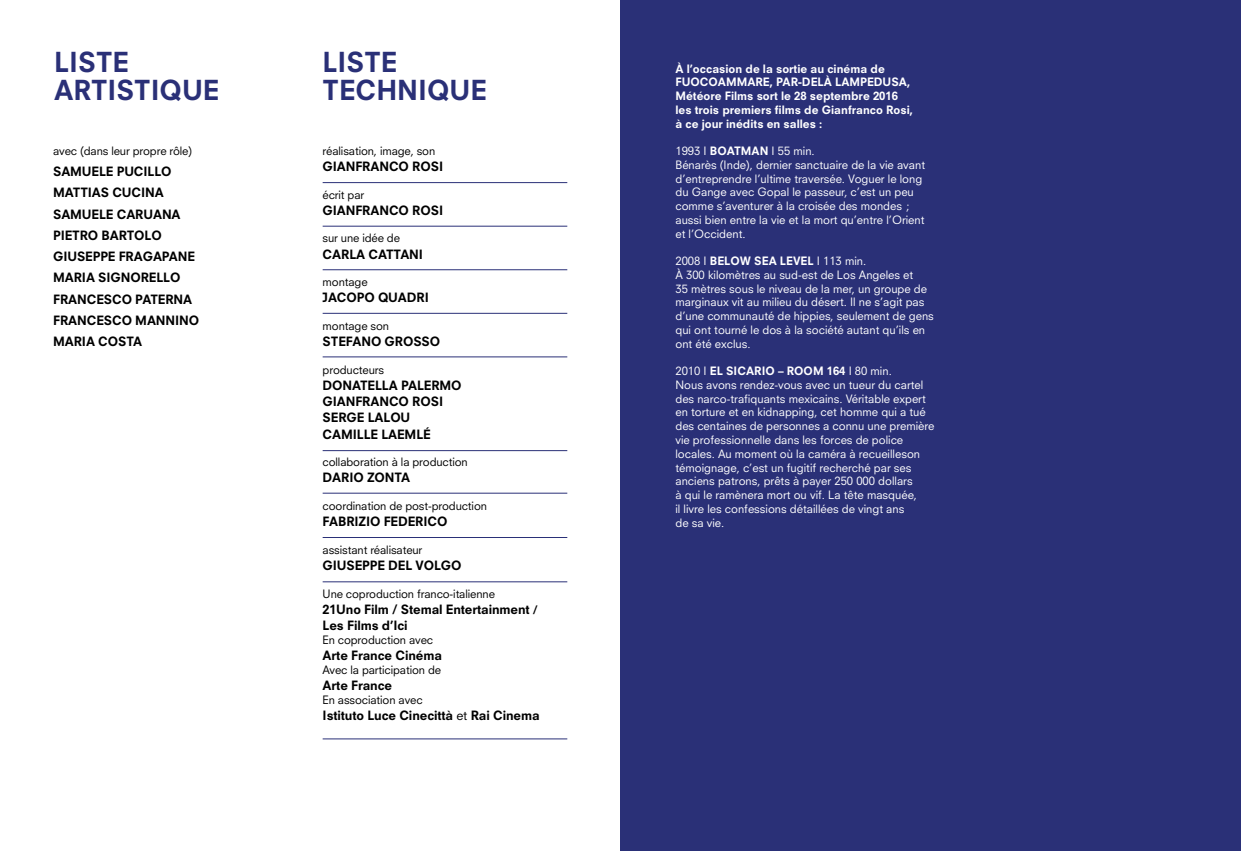
<style>
.page{position:relative;width:1241px;height:851px;background:#fff}
.page>*{position:absolute;margin:0;border:0;box-sizing:border-box;transform-origin:0 0}
.t1{font:800 26.88px/28.2px "Neuzeit SLT Std";color:#2a3077}
.t2{font:800 12.5px/21.2px "Neuzeit SLT Std";letter-spacing:-.01em;color:#000}
.t3{font:11.25px/13.8px "Neuzeit SLT Std";color:#fff}
.t4{font:11.25px "Neuzeit SLT Std";letter-spacing:-.01em;color:#000}
.t5{font:800 11.25px/13.8px "Neuzeit SLT Std";color:#fff}
.s1{font-size:11.25px}
.s2{font-weight:400}
.s3{font-weight:800}
</style>
<div class="page">
<hr style="left:322px;top:182px;width:245px;height:1px;background:#2a3077">
<hr style="left:322px;top:226px;width:245px;height:1px;background:#2a3077">
<hr style="left:322px;top:269px;width:245px;height:1px;background:#2a3077">
<hr style="left:322px;top:313px;width:245px;height:1px;background:#2a3077">
<hr style="left:322px;top:356px;width:245px;height:1px;background:#2a3077">
<hr style="left:322px;top:450px;width:245px;height:1px;background:#2a3077">
<hr style="left:322px;top:493px;width:245px;height:1px;background:#2a3077">
<hr style="left:322px;top:537px;width:245px;height:1px;background:#2a3077">
<hr style="left:322px;top:581px;width:245px;height:1px;background:#2a3077">
<hr style="left:322px;top:738px;width:245px;height:1px;background:#2a3077">
<div style="left:620px;top:0;width:620px;height:850px;background:#2a3077"></div>
<h1 class="t1" style="left:54px;top:47px;width:166px">LISTE<br>ARTISTIQUE</h1>
<h1 class="t1" style="left:322px;top:47px;width:166px">LISTE<br>TECHNIQUE</h1>
<p class="t4" style="left:53px;top:144px;width:140px">avec (dans leur propre rôle)</p>
<p class="t2" style="left:53px;top:161px;width:147px">SAMUELE PUCILLO<br>MATTIAS CUCINA<br>SAMUELE CARUANA<br>PIETRO BARTOLO<br>GIUSEPPE FRAGAPANE<br>MARIA SIGNORELLO<br>FRANCESCO PATERNA<br>FRANCESCO MANNINO<br>MARIA COSTA</p>
<p class="t4" style="left:322px;top:144px;width:114px">réalisation, image, son</p>
<p class="t2" style="left:322px;top:156px;width:122px">GIANFRANCO ROSI</p>
<p class="t4" style="left:322px;top:187px;width:43px">écrit par</p>
<p class="t2" style="left:322px;top:199px;width:122px">GIANFRANCO ROSI</p>
<p class="t4" style="left:322px;top:231px;width:79px">sur une idée de</p>
<p class="t2" style="left:322px;top:243px;width:102px">CARLA CATTANI</p>
<p class="t4" style="left:322px;top:275px;width:46px">montage</p>
<p class="t2" style="left:322px;top:287px;width:108px">JACOPO QUADRI</p>
<p class="t4" style="left:322px;top:319px;width:68px">montage son</p>
<p class="t2" style="left:322px;top:331px;width:119px">STEFANO GROSSO</p>
<p class="t4" style="left:322px;top:362px;width:63px">producteurs</p>
<p class="t2" style="left:322px;top:377px;width:140px;line-height:16.2px">DONATELLA PALERMO<br>GIANFRANCO ROSI<br>SERGE LALOU<br>CAMILLE LAEMLÉ</p>
<p class="t4" style="left:322px;top:455px;width:147px">collaboration à la production</p>
<p class="t2" style="left:322px;top:467px;width:89px">DARIO ZONTA</p>
<p class="t4" style="left:322px;top:499px;width:166px">coordination de post-production</p>
<p class="t2" style="left:322px;top:511px;width:126px">FABRIZIO FEDERICO</p>
<p class="t4" style="left:322px;top:542px;width:101px">assistant réalisateur</p>
<p class="t2" style="left:322px;top:554px;width:140px">GIUSEPPE DEL VOLGO</p>
<p class="t4" style="left:322px;top:586px;width:174px">Une coproduction franco-italienne</p>
<p class="t2" style="left:322px;top:601px;width:216px;line-height:16.2px">21Uno Film / Stemal Entertainment <span class="s1">/<br></span>Les Films d’Ici</p>
<p class="t4" style="left:322px;top:632px;width:112px">En coproduction avec</p>
<p class="t2" style="left:322px;top:644px;width:121px">Arte France Cinéma</p>
<p class="t4" style="left:322px;top:662px;width:120px">Avec la participation de</p>
<p class="t2" style="left:322px;top:674px;width:71px">Arte France</p>
<p class="t4" style="left:322px;top:692px;width:101px">En association avec</p>
<p class="t2" style="left:322px;top:704px;width:218px">Istituto Luce Cinecittà <span class="s2">et</span> Rai Cinema</p>
<p class="t5" style="left:675px;top:61px;width:239px">À l’occasion de la sortie au cinéma de FUOCOAMMARE, PAR-DELÀ LAMPEDUSA, Météore Films sort le 28 septembre 2016 les trois premiers films de Gianfranco Rosi, à ce jour inédits en salles :</p>
<p class="t3" style="left:675px;top:144px;width:251px">1993 I <span class="s3">BOATMAN</span> I 55 min.<br>Bénarès (Inde), dernier sanctuaire de la vie avant d’entreprendre l’ultime traversée. Voguer le long du Gange avec Gopal le passeur, c’est un peu comme s’aventurer à la croisée des mondes ; aussi bien entre la vie et la mort qu’entre l’Orient et l’Occident.</p>
<p class="t3" style="left:675px;top:254px;width:260px">2008 I <span class="s3">BELOW SEA LEVEL</span> I 113 min.<br>À 300 kilomètres au sud-est de Los Angeles et<br>35 mètres sous le niveau de la mer, un groupe de marginaux vit au milieu du désert. Il ne s’agit pas d’une communauté de hippies, seulement de gens qui ont tourné le dos à la société autant qu’ils en ont été exclus.</p>
<p class="t3" style="left:675px;top:364px;width:260px">2010 I <span class="s3">EL SICARIO – ROOM 164</span> I 80 min.<br>Nous avons rendez-vous avec un tueur du cartel des narco-trafiquants mexicains. Véritable expert en torture et en kidnapping, cet homme qui a tué des centaines de personnes a connu une première vie professionnelle dans les forces de police locales. Au moment où la caméra à recueilleson témoignage, c’est un fugitif recherché par ses anciens patrons, prêts à payer 250 000 dollars<br>à qui le ramènera mort ou vif. La tête masquée,<br>il livre les confessions détaillées de vingt ans<br>de sa vie.</p>
</div>
